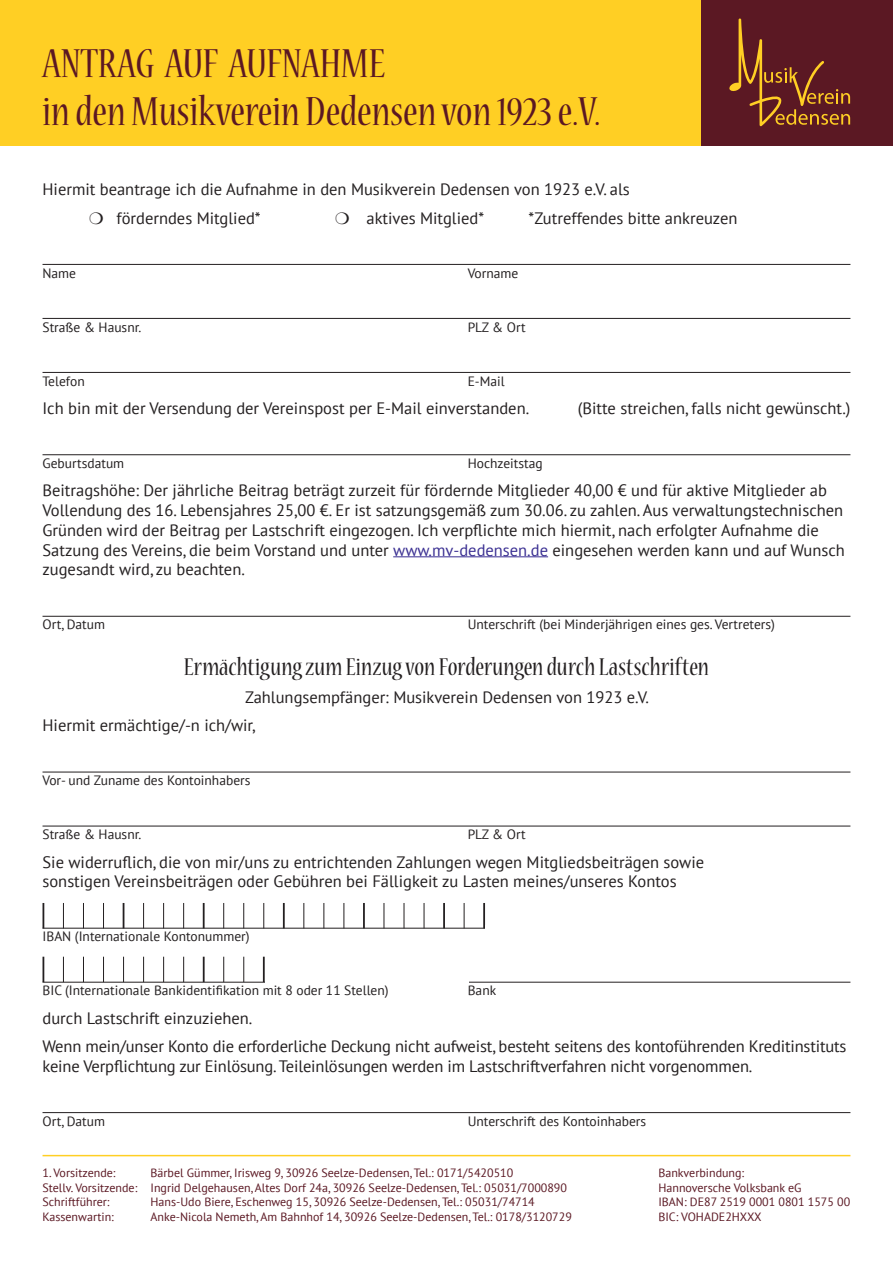
<style>
.page{position:relative;width:893px;height:1263px;background:#fff}
.page>*{position:absolute;margin:0;border:0;box-sizing:border-box;transform-origin:0 0}
.t1{font:condensed 45px/48px "Nueva Std";color:#5b1823}
.t2{font:condensed 27px "Nueva Std";color:#231f20}
.t3{font:16.5px/19.8px "PT Sans";color:#231f20}
.t4{font:13.5px "PT Sans";color:#231f20}
.t5{font:12px/14.4px "PT Sans";color:#5b1823}
.s1{color:#3a2f92}
</style>
<div class="page">
<div style="left:0;top:0;width:893px;height:146px;background:#ffcf24"></div>
<div style="left:701px;top:0;width:192px;height:146px;background:#5b1823"></div>
<svg style="left:729px;top:18px;width:121px;height:108px"></svg>
<hr style="left:43px;top:1155px;width:807px;height:1px;background:#ffcf24">
<hr style="left:43px;top:264px;width:807px;height:1px;background:#231f20">
<hr style="left:43px;top:318px;width:807px;height:1px;background:#231f20">
<hr style="left:43px;top:372px;width:807px;height:1px;background:#231f20">
<hr style="left:43px;top:454px;width:807px;height:1px;background:#231f20">
<hr style="left:393px;top:556px;width:155px;height:1px;background:#3a2f92">
<hr style="left:43px;top:616px;width:807px;height:1px;background:#231f20">
<hr style="left:43px;top:772px;width:807px;height:1px;background:#231f20">
<hr style="left:43px;top:826px;width:807px;height:1px;background:#231f20">
<hr style="left:43px;top:928px;width:807px;height:1px;background:#231f20">
<hr style="left:43px;top:982px;width:807px;height:1px;background:#231f20">
<hr style="left:43px;top:1112px;width:807px;height:1px;background:#231f20">
<svg style="left:63px;top:903px;width:1px;height:25px"></svg>
<svg style="left:83px;top:903px;width:1px;height:25px"></svg>
<svg style="left:103px;top:903px;width:1px;height:25px"></svg>
<svg style="left:143px;top:903px;width:1px;height:25px"></svg>
<svg style="left:163px;top:903px;width:1px;height:25px"></svg>
<svg style="left:183px;top:903px;width:1px;height:25px"></svg>
<svg style="left:223px;top:903px;width:1px;height:25px"></svg>
<svg style="left:243px;top:903px;width:1px;height:25px"></svg>
<svg style="left:263px;top:903px;width:1px;height:25px"></svg>
<svg style="left:303px;top:903px;width:1px;height:25px"></svg>
<svg style="left:323px;top:903px;width:1px;height:25px"></svg>
<svg style="left:343px;top:903px;width:1px;height:25px"></svg>
<svg style="left:383px;top:903px;width:1px;height:25px"></svg>
<svg style="left:404px;top:903px;width:1px;height:25px"></svg>
<svg style="left:424px;top:903px;width:1px;height:25px"></svg>
<svg style="left:464px;top:903px;width:1px;height:25px"></svg>
<svg style="left:123px;top:903px;width:1px;height:25px"></svg>
<hr style="left:203px;top:903px;width:2px;height:25px;background:#231f20">
<hr style="left:283px;top:903px;width:2px;height:25px;background:#231f20">
<hr style="left:363px;top:903px;width:2px;height:25px;background:#231f20">
<hr style="left:443px;top:903px;width:2px;height:25px;background:#231f20">
<svg style="left:43px;top:903px;width:1px;height:25px"></svg>
<hr style="left:483px;top:903px;width:2px;height:25px;background:#231f20">
<svg style="left:63px;top:957px;width:1px;height:25px"></svg>
<svg style="left:83px;top:957px;width:1px;height:25px"></svg>
<svg style="left:103px;top:957px;width:1px;height:25px"></svg>
<svg style="left:123px;top:957px;width:1px;height:25px"></svg>
<svg style="left:143px;top:957px;width:1px;height:25px"></svg>
<svg style="left:163px;top:957px;width:1px;height:25px"></svg>
<svg style="left:183px;top:957px;width:1px;height:25px"></svg>
<svg style="left:223px;top:957px;width:1px;height:25px"></svg>
<svg style="left:243px;top:957px;width:1px;height:25px"></svg>
<hr style="left:263px;top:957px;width:2px;height:25px;background:#231f20">
<svg style="left:43px;top:957px;width:1px;height:25px"></svg>
<hr style="left:203px;top:957px;width:2px;height:25px;background:#231f20">
<hr style="left:265px;top:979px;width:203px;height:4px;background:#fff">
<hr style="left:485px;top:925px;width:368px;height:4px;background:#fff">
<h1 class="t1" style="left:43px;top:42px;width:559px">ANTRAG AUF AUFNAHME<br>in den Musikverein Dedensen von 1923 e.V.</h1>
<p class="t3" style="left:89px;top:175px;width:542px;line-height:28.3px;text-indent:-46px">Hiermit beantrage ich die Aufnahme in den Musikverein Dedensen von 1923 e.V. als ❍ förderndes Mitglied*</p>
<p class="t3" style="left:335px;top:207px;width:151px">❍ aktives Mitglied*</p>
<p class="t3" style="left:529px;top:207px;width:210px">*Zutreffendes bitte ankreuzen</p>
<p class="t4" style="left:43px;top:264px;width:35px">Name</p>
<p class="t4" style="left:468px;top:264px;width:52px">Vorname</p>
<p class="t4" style="left:43px;top:318px;width:100px">Straße &amp; Hausnr.</p>
<p class="t4" style="left:468px;top:318px;width:59px">PLZ &amp; Ort</p>
<p class="t4" style="left:43px;top:372px;width:44px">Telefon</p>
<p class="t4" style="left:468px;top:372px;width:39px">E-Mail</p>
<p class="t3" style="left:43px;top:398px;width:488px">Ich bin mit der Versendung der Vereinspost per E-Mail einverstanden.</p>
<p class="t3" style="left:578px;top:398px;width:274px">(Bitte streichen, falls nicht gewünscht.)</p>
<p class="t4" style="left:43px;top:454px;width:83px">Geburtsdatum</p>
<p class="t4" style="left:468px;top:454px;width:76px">Hochzeitstag</p>
<p class="t3" style="left:43px;top:480px;width:804px">Beitragshöhe: Der jährliche Beitrag beträgt zurzeit für fördernde Mitglieder 40,00 € und für aktive Mitglieder ab Vollendung des 16. Lebensjahres 25,00 €. Er ist satzungsgemäß zum 30.06. zu zahlen. Aus verwaltungstechnischen Gründen wird der Beitrag per Lastschrift eingezogen. Ich verpflichte mich hiermit, nach erfolgter Aufnahme die Satzung des Vereins, die beim Vorstand und unter <span class="s1">www.mv-dedensen.de</span> eingesehen werden kann und auf Wunsch zugesandt wird, zu beachten.</p>
<p class="t4" style="left:43px;top:616px;width:64px">Ort, Datum</p>
<p class="t4" style="left:468px;top:616px;width:309px">Unterschrift (bei Minderjährigen eines ges. Vertreters)</p>
<h2 class="t2" style="left:184px;top:654px;width:527px">Ermächtigung zum Einzug von Forderungen durch Lastschriften</h2>
<p class="t3" style="left:43px;top:682px;width:608px;line-height:28.3px;text-indent:203px">Zahlungsempfänger: Musikverein Dedensen von 1923 e.V.<br>Hiermit ermächtige/-n ich/wir,</p>
<p class="t4" style="left:43px;top:772px;width:209px">Vor- und Zuname des Kontoinhabers</p>
<p class="t4" style="left:43px;top:826px;width:100px">Straße &amp; Hausnr.</p>
<p class="t4" style="left:468px;top:826px;width:59px">PLZ &amp; Ort</p>
<p class="t3" style="left:43px;top:851px;width:663px">Sie widerruflich, die von mir/uns zu entrichtenden Zahlungen wegen Mitgliedsbeiträgen sowie sonstigen Vereinsbeiträgen oder Gebühren bei Fälligkeit zu Lasten meines/unseres Kontos</p>
<p class="t4" style="left:43px;top:928px;width:209px">IBAN (Internationale Kontonummer)</p>
<p class="t4" style="left:43px;top:982px;width:348px">BIC (Internationale Bankidentifikation mit 8 oder 11 Stellen)</p>
<p class="t4" style="left:468px;top:982px;width:30px">Bank</p>
<p class="t3" style="left:43px;top:1003px;width:805px;line-height:28.3px">durch Lastschrift einzuziehen.<br>Wenn mein/unser Konto die erforderliche Deckung nicht aufweist, besteht seitens des kontoführenden Kreditinstituts</p>
<p class="t3" style="left:43px;top:1056px;width:711px">keine Verpflichtung zur Einlösung. Teileinlösungen werden im Lastschriftverfahren nicht vorgenommen.</p>
<p class="t4" style="left:43px;top:1112px;width:64px">Ort, Datum</p>
<p class="t4" style="left:468px;top:1112px;width:180px">Unterschrift des Kontoinhabers</p>
<p class="t5" style="left:43px;top:1166px;width:526px;text-indent:108px">Bärbel Gümmer, Irisweg 9, 30926 Seelze-Dedensen, Tel.: 0171/5420510<br>Stellv. Vorsitzende: Ingrid Delgehausen, Altes Dorf 24a, 30926 Seelze-Dedensen, Tel.: 05031/7000890<br>Schriftführer:</p>
<p class="t5" style="left:43px;top:1166px;width:74px">1. Vorsitzende:</p>
<p class="t5" style="left:151px;top:1194px;width:386px">Hans-Udo Biere, Eschenweg 15, 30926 Seelze-Dedensen, Tel.: 05031/74714</p>
<p class="t5" style="left:43px;top:1209px;width:73px">Kassenwartin:</p>
<p class="t5" style="left:151px;top:1209px;width:423px">Anke-Nicola Nemeth, Am Bahnhof 14, 30926 Seelze-Dedensen, Tel.: 0178/3120729</p>
<p class="t5" style="left:658px;top:1166px;width:193px">Bankverbindung:<br>Hannoversche Volksbank eG<br>IBAN: DE87 2519 0001 0801 1575 00<br>BIC: VOHADE2HXXX</p>
</div>
